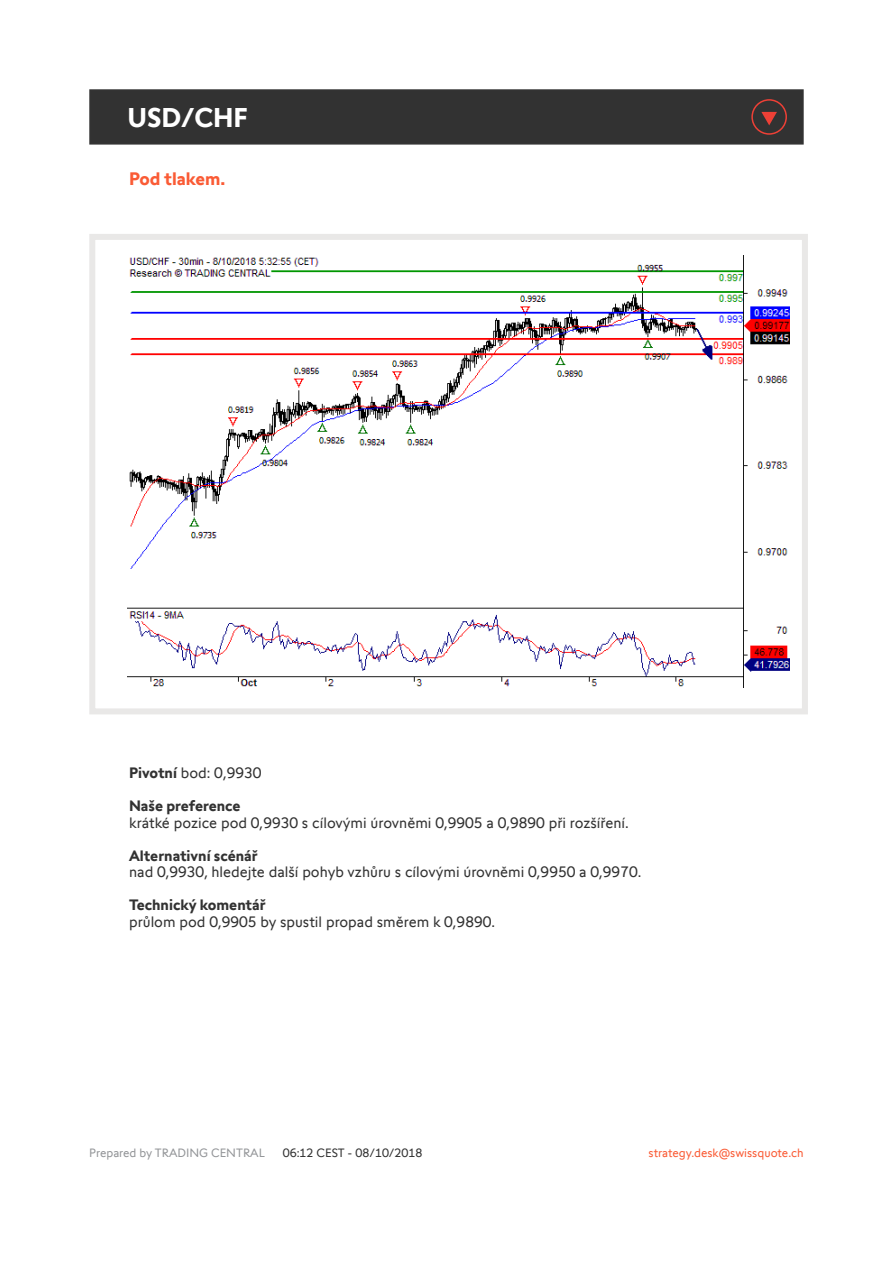
<style>
.page{position:relative;width:893px;height:1263px;background:#fff}
.page>*{position:absolute;margin:0;border:0;box-sizing:border-box;transform-origin:0 0}
.t1{font:700 27px "Swissquote CT";color:#fff}
.t2{font:700 18px "Swissquote CT";color:#fa5b35}
.t3{font:15px "Swissquote CT";color:#323232}
.t4{font:700 15px "Swissquote CT";color:#323232}
.t5{font:12px "Swissquote CT";color:#fa5b35}
.t6{font:12px "Swissquote CT";color:#939598}
.t7{font:12px "Swissquote CT";color:#323232}
.s1{font-weight:700}
</style>
<div class="page">
<div style="left:89px;top:234px;width:719px;height:480px;border:6px solid #e9e8e7"></div>
<div style="left:89px;top:89px;width:715px;height:56px;background:#323232;border:2px solid #323232"></div>
<img style="left:128px;top:255px;width:661px;height:432px">
<svg style="left:751px;top:99px;width:36px;height:36px"></svg>
<h1 class="t1" style="left:128px;top:101px;width:122px">USD/CHF</h1>
<p class="t2" style="left:129px;top:168px;width:98px">Pod tlakem.</p>
<p class="t3" style="left:129px;top:764px;width:134px"><span class="s1">Pivotní</span> bod: 0,9930</p>
<p class="t4" style="left:129px;top:797px;width:113px">Naše preference</p>
<p class="t3" style="left:129px;top:814px;width:501px">krátké pozice pod 0,9930 s cílovými úrovněmi 0,9905 a 0,9890 při rozšíření.</p>
<p class="t4" style="left:129px;top:846px;width:130px">Alternativní scénář</p>
<p class="t3" style="left:129px;top:863px;width:514px">nad 0,9930, hledejte další pohyb vzhůru s cílovými úrovněmi 0,9950 a 0,9970.</p>
<p class="t4" style="left:129px;top:896px;width:138px">Technický komentář</p>
<p class="t3" style="left:129px;top:913px;width:367px">průlom pod 0,9905 by spustil propad směrem k 0,9890.</p>
<p class="t6" style="left:89px;top:1145px;width:177px">Prepared by TRADING CENTRAL</p>
<p class="t7" style="left:283px;top:1145px;width:141px">06:12 CEST - 08/10/2018</p>
<p class="t5" style="left:649px;top:1145px;width:157px">strategy.desk@swissquote.ch</p>
</div>
